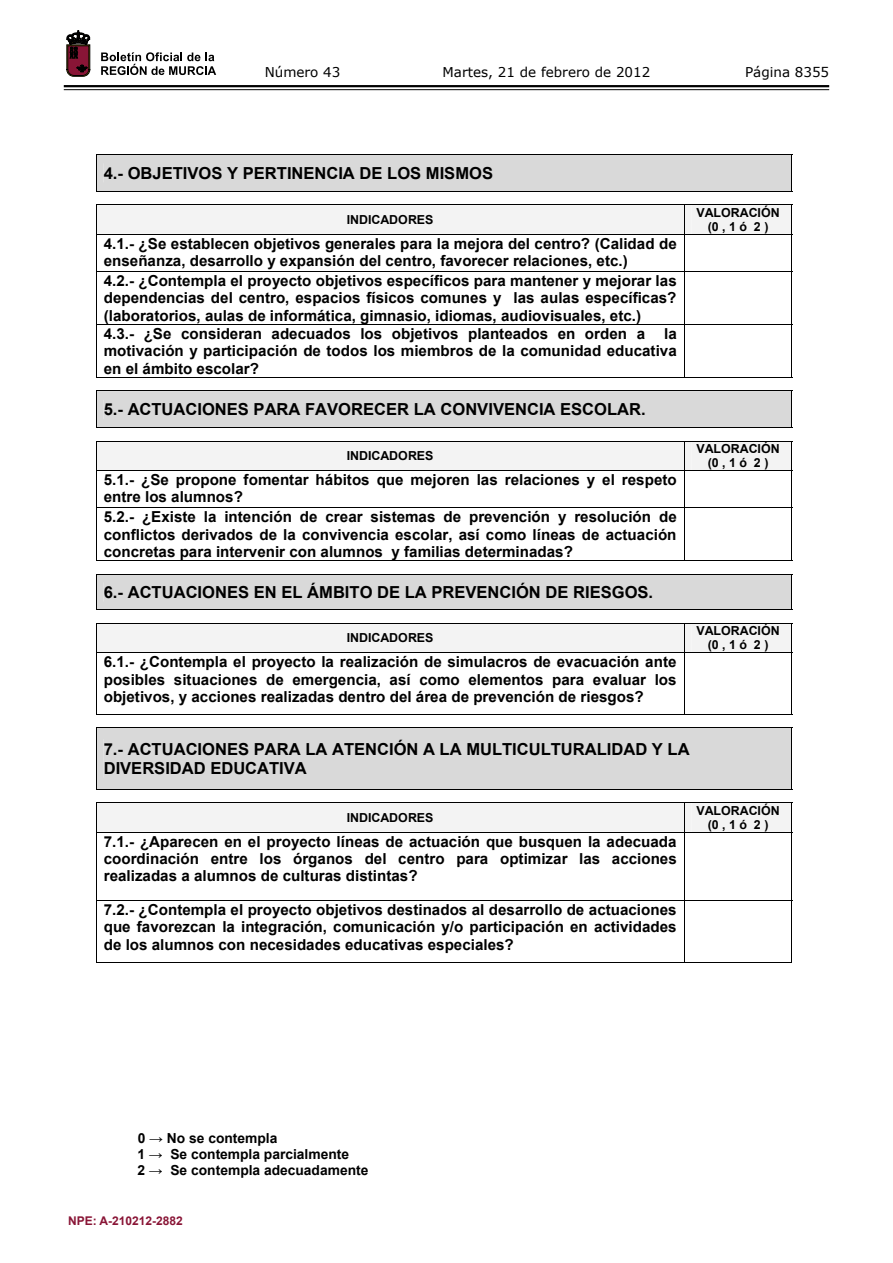
<style>
.page{position:relative;width:893px;height:1263px;background:#fff}
.page>*{position:absolute;margin:0;border:0;box-sizing:border-box;transform-origin:0 0}
.t1{font:700 16.5px/19px "Arial";color:#000}
.t2{font:700 15.15px/17.4px "Arial";color:#000;text-align:justify}
.t3{font:700 13.8px/15.9px "Arial";color:#000}
.t4{font:13.5px "Verdana";color:#000}
.t5{font:700 12.45px/14.2px "Arial";color:#000;text-align:center}
.t6{font:700 12px "Arial";color:#891536}
</style>
<div class="page">
<hr style="left:64px;top:85px;width:765px;height:2px;background:#000">
<hr style="left:64px;top:89px;width:765px;height:1px;background:#000">
<svg style="left:101px;top:52px;width:115px;height:23px"></svg>
<svg style="left:67px;top:31px;width:23px;height:45px"></svg>
<svg style="left:96px;top:154px;width:697px;height:80px"></svg>
<hr style="left:96px;top:234px;width:696px;height:1px;background:#000">
<hr style="left:96px;top:234px;width:1px;height:37px;background:#000">
<hr style="left:684px;top:234px;width:1px;height:37px;background:#000">
<hr style="left:792px;top:234px;width:1px;height:37px;background:#000">
<hr style="left:96px;top:271px;width:696px;height:1px;background:#000">
<hr style="left:96px;top:271px;width:1px;height:53px;background:#000">
<hr style="left:684px;top:271px;width:1px;height:53px;background:#000">
<hr style="left:792px;top:271px;width:1px;height:53px;background:#000">
<hr style="left:96px;top:324px;width:696px;height:1px;background:#000">
<hr style="left:96px;top:325px;width:1px;height:52px;background:#000">
<hr style="left:684px;top:325px;width:1px;height:52px;background:#000">
<hr style="left:792px;top:325px;width:1px;height:52px;background:#000">
<svg style="left:96px;top:377px;width:697px;height:93px"></svg>
<hr style="left:96px;top:470px;width:696px;height:1px;background:#000">
<hr style="left:96px;top:471px;width:1px;height:36px;background:#000">
<hr style="left:684px;top:471px;width:1px;height:36px;background:#000">
<hr style="left:792px;top:471px;width:1px;height:36px;background:#000">
<hr style="left:96px;top:507px;width:696px;height:1px;background:#000">
<hr style="left:96px;top:508px;width:1px;height:52px;background:#000">
<hr style="left:684px;top:508px;width:1px;height:52px;background:#000">
<hr style="left:792px;top:508px;width:1px;height:52px;background:#000">
<svg style="left:96px;top:560px;width:697px;height:92px"></svg>
<hr style="left:96px;top:652px;width:696px;height:1px;background:#000">
<hr style="left:96px;top:653px;width:1px;height:61px;background:#000">
<hr style="left:684px;top:653px;width:1px;height:61px;background:#000">
<hr style="left:792px;top:653px;width:1px;height:61px;background:#000">
<svg style="left:96px;top:714px;width:697px;height:118px"></svg>
<hr style="left:96px;top:832px;width:696px;height:1px;background:#000">
<hr style="left:96px;top:832px;width:1px;height:68px;background:#000">
<hr style="left:684px;top:832px;width:1px;height:68px;background:#000">
<hr style="left:792px;top:832px;width:1px;height:68px;background:#000">
<hr style="left:96px;top:900px;width:696px;height:1px;background:#000">
<hr style="left:96px;top:901px;width:1px;height:62px;background:#000">
<hr style="left:96px;top:962px;width:588px;height:1px;background:#000">
<hr style="left:684px;top:901px;width:1px;height:62px;background:#000">
<hr style="left:685px;top:962px;width:107px;height:1px;background:#000">
<hr style="left:792px;top:901px;width:1px;height:62px;background:#000">
<p class="t4" style="left:265px;top:62px;width:77px">Número 43</p>
<p class="t4" style="left:443px;top:62px;width:209px">Martes, 21 de febrero de 2012</p>
<p class="t4" style="left:745px;top:62px;width:86px">Página 8355</p>
<p class="t1" style="left:104px;top:164px;width:391px">4.- OBJETIVOS Y PERTINENCIA DE LOS MISMOS</p>
<p class="t5" style="left:347px;top:213px;width:88px">INDICADORES</p>
<p class="t5" style="left:696px;top:205px;width:85px">VALORACIÓN (0 , 1 ó 2 )</p>
<p class="t2" style="left:104px;top:235px;width:574px">4.1.- ¿Se establecen objetivos generales para la mejora del centro? (Calidad de enseñanza, desarrollo y expansión del centro, favorecer relaciones, etc.)</p>
<p class="t2" style="left:104px;top:272px;width:574px;text-align:left">4.2.- ¿Contempla el proyecto objetivos específicos para mantener y mejorar las dependencias del centro, espacios físicos comunes y las aulas específicas? (laboratorios, aulas de informática, gimnasio, idiomas, audiovisuales, etc.)<br>4.3.- ¿Se consideran adecuados los objetivos planteados en orden a</p>
<p class="t2" style="left:104px;top:325px;width:575px;text-indent:560px">la motivación y participación de todos los miembros de la comunidad educativa en el ámbito escolar?</p>
<p class="t1" style="left:104px;top:400px;width:543px">5.- ACTUACIONES PARA FAVORECER LA CONVIVENCIA ESCOLAR.</p>
<p class="t5" style="left:347px;top:449px;width:88px">INDICADORES</p>
<p class="t5" style="left:696px;top:442px;width:85px">VALORACIÓN (0 , 1 ó 2 )</p>
<p class="t2" style="left:104px;top:471px;width:574px">5.1.- ¿Se propone fomentar hábitos que mejoren las relaciones y el respeto entre los alumnos?</p>
<p class="t2" style="left:104px;top:508px;width:574px">5.2.- ¿Existe la intención de crear sistemas de prevención y resolución de conflictos derivados de la convivencia escolar, así como líneas de actuación concretas para intervenir con alumnos y familias determinadas?</p>
<p class="t1" style="left:104px;top:583px;width:551px">6.- ACTUACIONES EN EL ÁMBITO DE LA PREVENCIÓN DE RIESGOS.</p>
<p class="t5" style="left:347px;top:631px;width:88px">INDICADORES</p>
<p class="t5" style="left:696px;top:624px;width:85px">VALORACIÓN (0 , 1 ó 2 )</p>
<p class="t2" style="left:104px;top:653px;width:574px">6.1.- ¿Contempla el proyecto la realización de simulacros de evacuación ante posibles situaciones de emergencia, así como elementos para evaluar los objetivos, y acciones realizadas dentro del área de prevención de riesgos?</p>
<p class="t1" style="left:104px;top:740px;width:587px">7.- ACTUACIONES PARA LA ATENCIÓN A LA MULTICULTURALIDAD Y LA<br>DIVERSIDAD EDUCATIVA</p>
<p class="t5" style="left:347px;top:810px;width:88px">INDICADORES</p>
<p class="t5" style="left:696px;top:803px;width:85px">VALORACIÓN (0 , 1 ó 2 )</p>
<p class="t2" style="left:104px;top:833px;width:575px">7.1.- ¿Aparecen en el proyecto líneas de actuación que busquen la adecuada coordinación entre los órganos del centro para optimizar las acciones realizadas a alumnos de culturas distintas?</p>
<p class="t2" style="left:104px;top:901px;width:574px">7.2.- ¿Contempla el proyecto objetivos destinados al desarrollo de actuaciones que favorezcan la integración, comunicación y/o participación en actividades de los alumnos con necesidades educativas especiales?</p>
<p class="t3" style="left:137px;top:1130px;width:232px">0 → No se contempla<br>1 → Se contempla parcialmente<br>2 → Se contempla adecuadamente</p>
<p class="t6" style="left:68px;top:1213px;width:116px">NPE: A-210212-2882</p>
</div>
